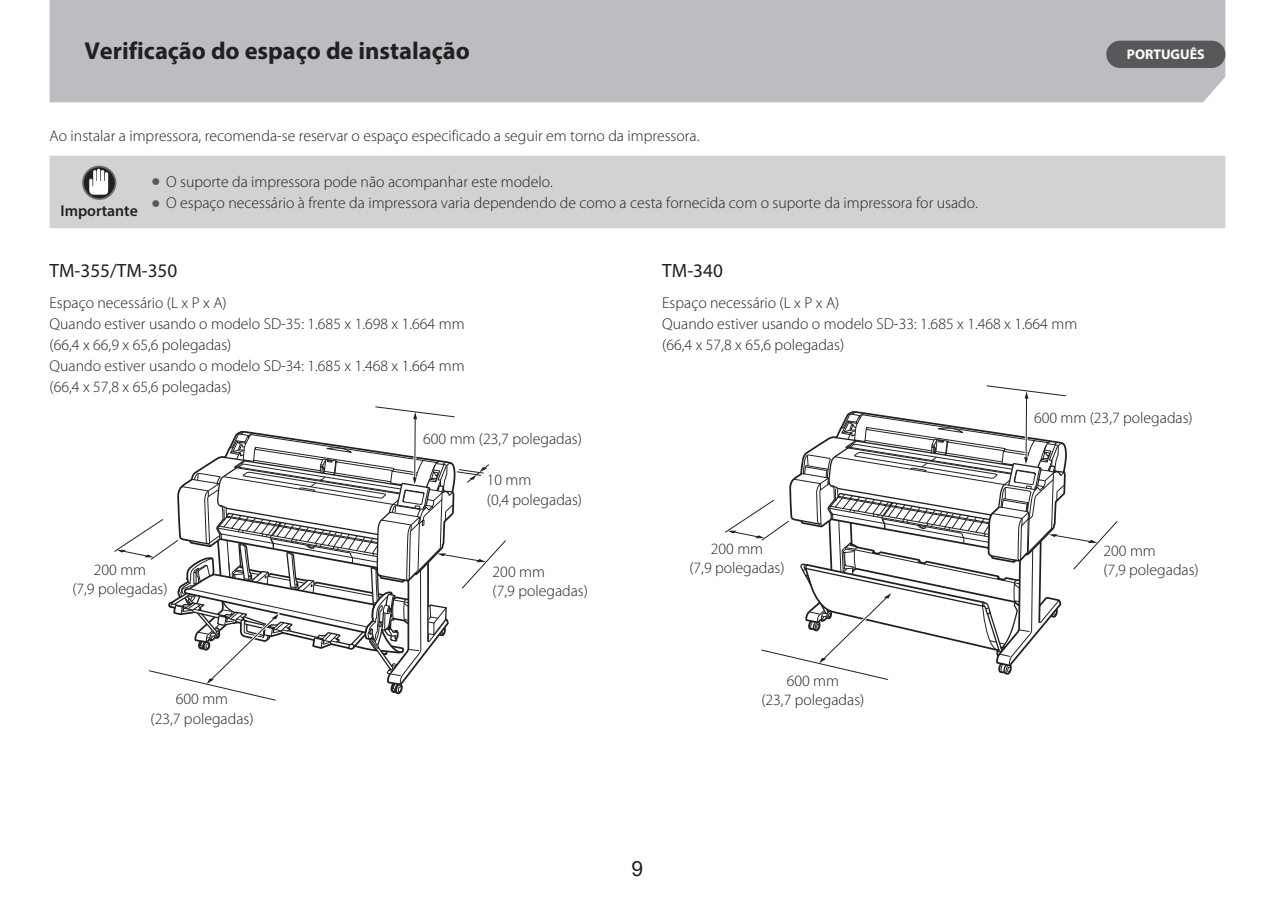
<style>
.page{position:relative;width:1275px;height:903px;background:#fff}
.page>*{position:absolute;margin:0;border:0;box-sizing:border-box;transform-origin:0 0}
.t1{font:700 24.5px "Myriad Pro";color:#231f20}
.t2{font:21px "Arial";color:#231f20}
.t3{font:19.25px "Myriad Pro";color:#231f20}
.t4{font:300 15.75px/19.2px "Myriad Pro";color:#231f20}
.t5{font:600 15.75px "Myriad Pro";color:#231f20}
.t6{font:700 14px "Myriad Pro";color:#fff}
.s1{font-family:"Arial";font-weight:400;color:#57585a}
</style>
<div class="page">
<div style="left:50px;top:0;width:1175px;height:102px;background:#bcbdc0"></div>
<div style="left:50px;top:156px;width:1175px;height:72px;background:#d1d2d4"></div>
<svg style="left:82px;top:166px;width:34px;height:34px"></svg>
<svg style="left:84px;top:167px;width:31px;height:31px"></svg>
<svg style="left:89px;top:169px;width:19px;height:26px"></svg>
<hr style="left:414px;top:418px;width:1px;height:61px;background:#231f20">
<svg style="left:375px;top:406px;width:80px;height:15px"></svg>
<svg style="left:114px;top:430px;width:392px;height:271px"></svg>
<hr style="left:1026px;top:397px;width:1px;height:62px;background:#231f20">
<svg style="left:986px;top:385px;width:80px;height:14px"></svg>
<svg style="left:725px;top:410px;width:393px;height:270px"></svg>
<div style="left:1106px;top:41px;width:119px;height:27px;background:#57585a;border-radius:14px"></div>
<h1 class="t1" style="left:84px;top:35px;width:387px">Verificação do espaço de instalação</h1>
<p class="t4" style="left:50px;top:126px;width:651px">Ao instalar a impressora, recomenda-se reservar o espaço especificado a seguir em torno da impressora.</p>
<p class="t5" style="left:61px;top:201px;width:79px">Importante</p>
<p class="t4" style="left:151px;top:173px;width:403px"><span class="s1">●</span> O suporte da impressora pode não acompanhar este modelo.</p>
<p class="t4" style="left:151px;top:194px;width:828px"><span class="s1">●</span> O espaço necessário à frente da impressora varia dependendo de como a cesta fornecida com o suporte da impressora for usado.</p>
<p class="t3" style="left:50px;top:259px;width:129px">TM-355/TM-350</p>
<p class="t4" style="left:50px;top:293px;width:416px;line-height:21px">Espaço necessário (L x P x A)<br>Quando estiver usando o modelo SD-35: 1.685 x 1.698 x 1.664 mm (66,4 x 66,9 x 65,6 polegadas)<br>Quando estiver usando o modelo SD-34: 1.685 x 1.468 x 1.664 mm (66,4 x 57,8 x 65,6 polegadas)</p>
<p class="t3" style="left:662px;top:259px;width:62px">TM-340</p>
<p class="t4" style="left:662px;top:293px;width:416px;line-height:21px">Espaço necessário (L x P x A)<br>Quando estiver usando o modelo SD-33: 1.685 x 1.468 x 1.664 mm (66,4 x 57,8 x 65,6 polegadas)</p>
<p class="t6" style="left:1127px;top:45px;width:79px">PORTUGUÊS</p>
<p class="t4" style="left:72px;top:560px;width:97px;text-align:center">200 mm<br>(7,9 polegadas)</p>
<p class="t4" style="left:151px;top:690px;width:104px;text-align:center">600 mm<br>(23,7 polegadas)</p>
<p class="t4" style="left:423px;top:429px;width:160px">600 mm (23,7 polegadas)</p>
<p class="t4" style="left:487px;top:471px;width:97px">10 mm<br>(0,4 polegadas)</p>
<p class="t4" style="left:493px;top:562px;width:97px">200 mm<br>(7,9 polegadas)</p>
<p class="t4" style="left:689px;top:539px;width:97px;text-align:center">200 mm<br>(7,9 polegadas)</p>
<p class="t4" style="left:761px;top:671px;width:104px;text-align:center">600 mm<br>(23,7 polegadas)</p>
<h2 class="t2" style="left:632px;top:854px;width:13px">9</h2>
<p class="t4" style="left:1034px;top:408px;width:160px">600 mm (23,7 polegadas)</p>
<p class="t4" style="left:1103px;top:541px;width:97px">200 mm<br>(7,9 polegadas)</p>
</div>
